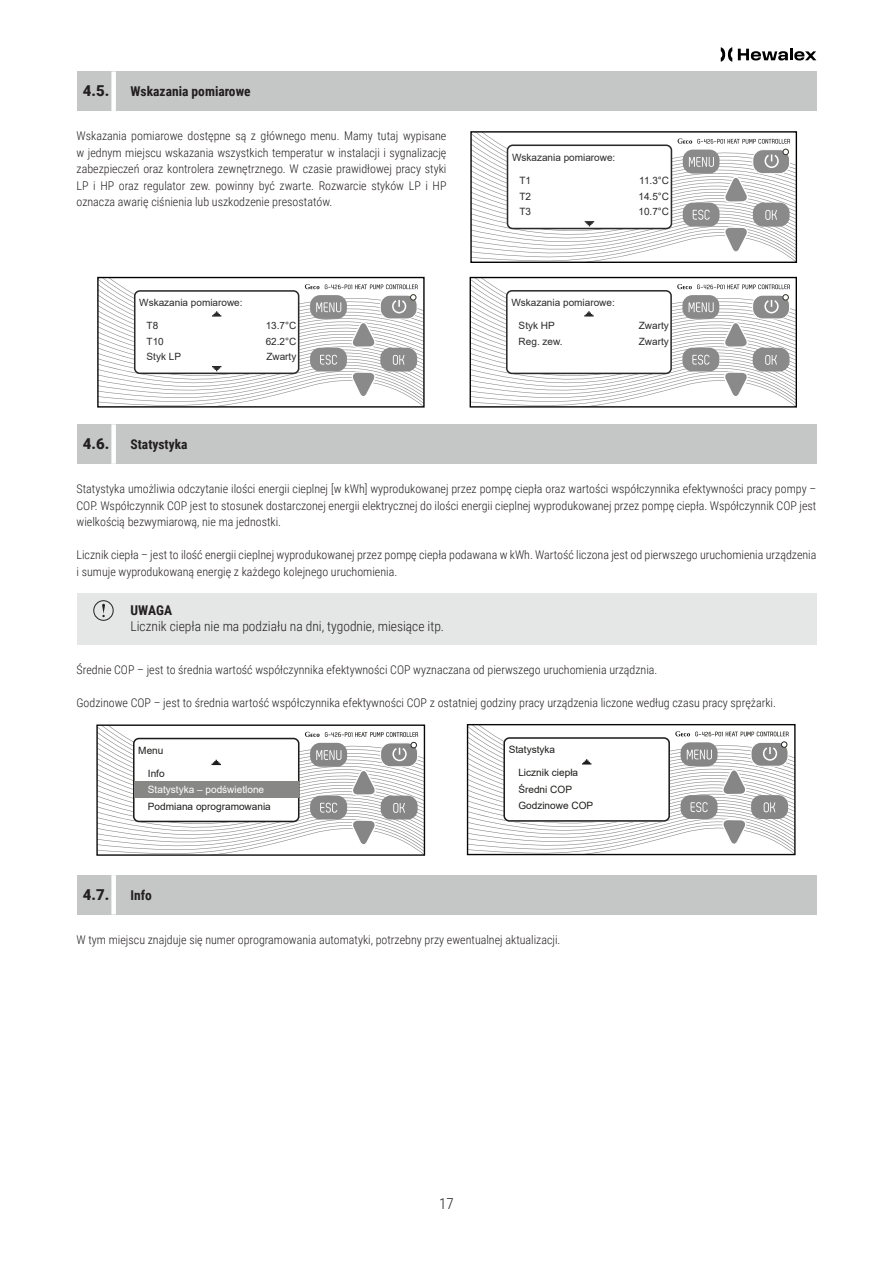
<style>
.page{position:relative;width:893px;height:1263px;background:#fff}
.page>*{position:absolute;margin:0;border:0;box-sizing:border-box;transform-origin:0 0}
.t1{font:900 15px "Roboto";color:#231f20}
.t2{font:300 15px "Roboto Condensed";color:#231f20}
.uwaga{font:300 13.5px "Roboto Condensed";color:#231f20}
.uwaga-2{font:700 13.5px "Roboto Condensed";color:#231f20}
.akapit{font:300 12px/16.5px "Roboto Condensed";color:#231f20;text-align:justify}
.t3{font:10.05px/15.6px "Arial";color:#2b2929;text-align:justify}
.t4{font:10.05px/16.4px "Arial";color:#1d1d1b}
.s1{color:#fff}
</style>
<div class="page">
<div style="left:77px;top:593px;width:739px;height:51px;background:#e5e6e6"></div>
<div style="left:93px;top:600px;width:21px;height:21px;border:1px solid #231f20;border-radius:50%"></div>
<svg style="left:102px;top:604px;width:3px;height:13px"></svg>
<svg style="left:738px;top:49px;width:78px;height:11px"></svg>
<svg style="left:721px;top:47px;width:11px;height:15px"></svg>
<svg style="left:470px;top:131px;width:327px;height:132px"></svg>
<svg style="left:97px;top:276px;width:328px;height:132px"></svg>
<svg style="left:469px;top:276px;width:328px;height:132px"></svg>
<svg style="left:96px;top:724px;width:330px;height:132px"></svg>
<div style="left:134px;top:781px;width:164px;height:16px;background:#878786"></div>
<svg style="left:466px;top:724px;width:330px;height:132px"></svg>
<div style="left:77px;top:72px;width:739px;height:39px;background:#c5c6c6"></div>
<div style="left:77px;top:424px;width:739px;height:40px;background:#c5c6c6"></div>
<div style="left:77px;top:875px;width:739px;height:39px;background:#c5c6c6"></div>
<div style="left:111px;top:72px;width:5px;height:39px;background:#fff"></div>
<div style="left:111px;top:424px;width:5px;height:40px;background:#fff"></div>
<div style="left:111px;top:875px;width:5px;height:39px;background:#fff"></div>
<p class="t1" style="left:83px;top:80px;width:28px">4.5.</p>
<p class="uwaga-2" style="left:131px;top:82px;width:122px">Wskazania pomiarowe</p>
<p class="akapit" style="left:77px;top:128px;width:371px">Wskazania pomiarowe dostępne są z głównego menu. Mamy tutaj wypisane w jednym miejscu wskazania wszystkich temperatur w instalacji i sygnalizację zabezpieczeń oraz kontrolera zewnętrznego. W czasie prawidłowej pracy styki LP i HP oraz regulator zew. powinny być zwarte. Rozwarcie styków LP i HP oznacza awarię ciśnienia lub uszkodzenie presostatów.</p>
<p class="t3" style="left:139px;top:295px;width:105px">Wskazania pomiarowe:</p>
<p class="t3" style="left:147px;top:318px;width:36px;text-align:left">T8<br>T10<br>Styk LP</p>
<p class="t3" style="left:266px;top:318px;width:32px">13.7°C 62.2°C Zwarty</p>
<p class="t1" style="left:83px;top:433px;width:28px">4.6.</p>
<p class="uwaga-2" style="left:131px;top:435px;width:59px">Statystyka</p>
<p class="t3" style="left:512px;top:149px;width:105px">Wskazania pomiarowe:</p>
<p class="t3" style="left:519px;top:172px;width:13px">T1<br>T2<br>T3</p>
<p class="t3" style="left:638px;top:172px;width:32px">11.3 C 14.5°C 10.7°C</p>
<p class="t3" style="left:658px;top:172px;width:5px">°</p>
<p class="t3" style="left:511px;top:295px;width:105px">Wskazania pomiarowe:</p>
<p class="t3" style="left:519px;top:318px;width:45px">Styk HP<br>Reg. zew.</p>
<p class="t3" style="left:639px;top:318px;width:32px">Zwarty<br>Zwarty</p>
<p class="akapit" style="left:77px;top:480px;width:741px">Statystyka umożliwia odczytanie ilości energii cieplnej [w kWh] wyprodukowanej przez pompę ciepła oraz wartości współczynnika efektywności pracy pompy – COP. Współczynnik COP jest to stosunek dostarczonej energii elektrycznej do ilości energii cieplnej wyprodukowanej przez pompę ciepła. Współczynnik COP jest wielkością bezwymiarową, nie ma jednostki.</p>
<p class="akapit" style="left:77px;top:546px;width:741px">Licznik ciepła – jest to ilość energii cieplnej wyprodukowanej przez pompę ciepła podawana w kWh. Wartość liczona jest od pierwszego uruchomienia urządzenia i sumuje wyprodukowaną energię z każdego kolejnego uruchomienia.</p>
<p class="uwaga-2" style="left:131px;top:601px;width:43px">UWAGA</p>
<p class="uwaga" style="left:131px;top:617px;width:315px">Licznik ciepła nie ma podziału na dni, tygodnie, miesiące itp.</p>
<p class="akapit" style="left:77px;top:661px;width:582px">Średnie COP – jest to średnia wartość współczynnika efektywności COP wyznaczana od pierwszego uruchomienia urządznia.</p>
<p class="akapit" style="left:77px;top:694px;width:701px">Godzinowe COP – jest to średnia wartość współczynnika efektywności COP z ostatniej godziny pracy urządzenia liczone według czasu pracy sprężarki.</p>
<p class="t4" style="left:138px;top:742px;width:27px">Menu</p>
<p class="t4" style="left:148px;top:765px;width:124px">Info<br><span class="s1">Statystyka – podświetlone<br></span>Podmiana oprogramowania</p>
<p class="t1" style="left:83px;top:884px;width:28px">4.7.</p>
<p class="uwaga-2" style="left:131px;top:885px;width:23px">Info</p>
<p class="t4" style="left:509px;top:741px;width:48px">Statystyka</p>
<p class="t4" style="left:518px;top:764px;width:76px">Licznik ciepła<br>Średni COP<br>Godzinowe COP</p>
<p class="akapit" style="left:77px;top:931px;width:485px">W tym miejscu znajduje się numer oprogramowania automatyki, potrzebny przy ewentualnej aktualizacji.</p>
<p class="t2" style="left:439px;top:1193px;width:16px">17</p>
</div>
